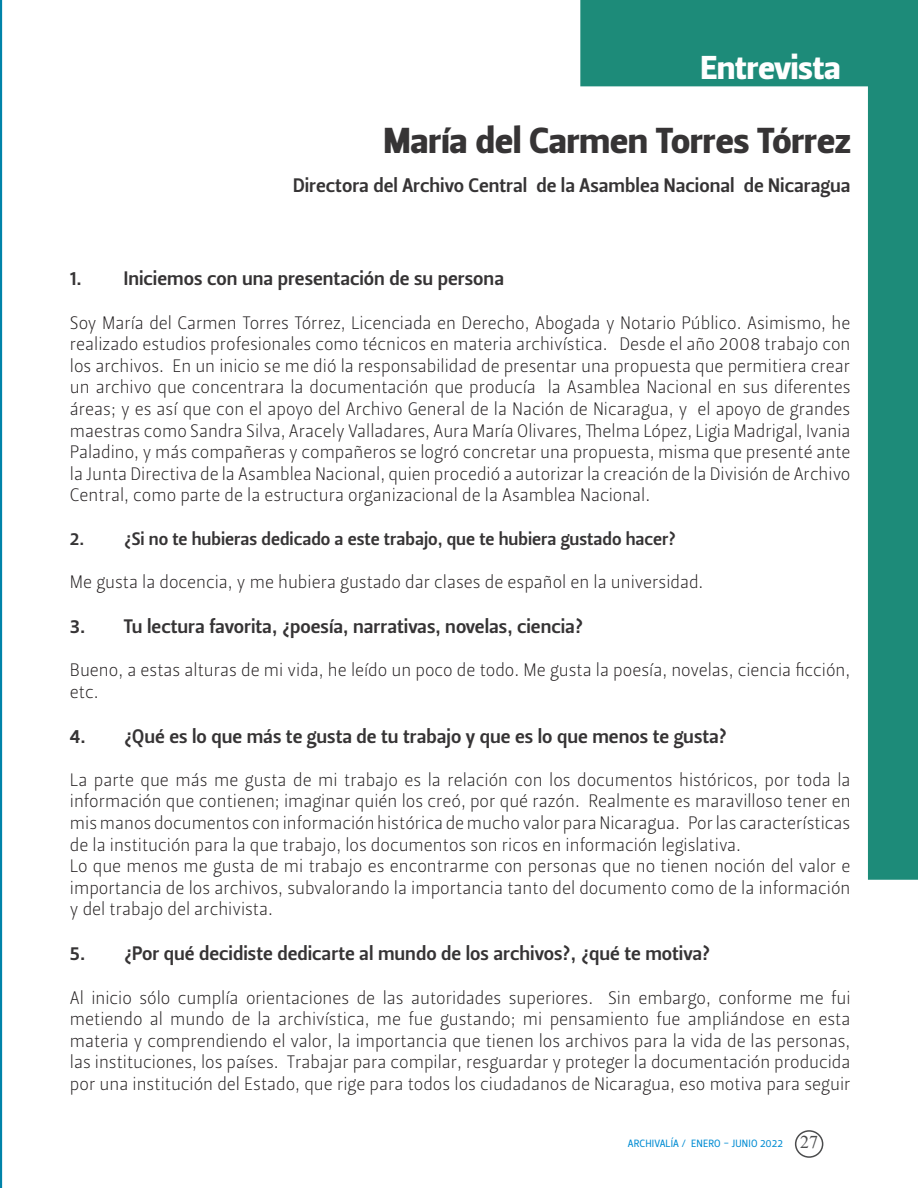
<style>
.page{position:relative;width:918px;height:1188px;background:#fff}
.page>*{position:absolute;margin:0;border:0;box-sizing:border-box;transform-origin:0 0}
.t1{font:36px "Leitura Sans Grot 4";color:#363435}
.t2{font:33px "Leitura Sans Grot 4";color:#fff}
.t3{font:19.5px "Leitura Sans Grot 3";color:#363435}
.t4{font:18px/21.6px "Leitura Sans Grot 1";color:#231f20;text-align:justify}
.t5{font:18px "Leitura Sans Grot 3";color:#363435}
.t6{font:10.5px "Leitura Sans Grot 2";letter-spacing:.015em;color:#008cd3}
.s1{font-family:"Times New Roman";font-size:18px;color:#4b4c4d}
</style>
<div class="page">
<div style="left:795px;top:1130px;width:28px;height:28px;border:2px solid #4b4c4d;border-radius:50%"></div>
<div style="left:868px;top:84px;width:50px;height:796px;background:#1d8b79"></div>
<div style="left:580px;top:0;width:338px;height:86px;background:#1d8b79"></div>
<hr style="left:0;top:0;width:2px;height:1188px;background:#0083a9">
<h2 class="t2" style="left:701px;top:48px;width:141px">Entrevista</h2>
<p class="t1" style="left:384px;top:120px;width:468px">María del Carmen Torres Tórrez</p>
<p class="t3" style="left:293px;top:174px;width:559px">Directora del Archivo Central de la Asamblea Nacional de Nicaragua</p>
<p class="t3" style="left:70px;top:267px;width:436px">1. Iniciemos con una presentación de su persona</p>
<p class="t4" style="left:70px;top:312px;width:782px">Soy María del Carmen Torres Tórrez, Licenciada en Derecho, Abogada y Notario Público. Asimismo, he realizado estudios profesionales como técnicos en materia archivística. Desde el año 2008 trabajo con los archivos. En un inicio se me dió la responsabilidad de presentar una propuesta que permitiera crear un archivo que concentrara la documentación que producía la Asamblea Nacional en sus diferentes áreas; y es así que con el apoyo del Archivo General de la Nación de Nicaragua, y el apoyo de grandes maestras como Sandra Silva, Aracely Valladares, Aura María Olivares, Thelma López, Ligia Madrigal, Ivania Paladino, y más compañeras y compañeros se logró concretar una propuesta, misma que presenté ante la Junta Directiva de la Asamblea Nacional, quien procedió a autorizar la creación de la División de Archivo Central, como parte de la estructura organizacional de la Asamblea Nacional.</p>
<p class="t5" style="left:70px;top:528px;width:608px">2. ¿Si no te hubieras dedicado a este trabajo, que te hubiera gustado hacer?</p>
<p class="t4" style="left:70px;top:571px;width:635px">Me gusta la docencia, y me hubiera gustado dar clases de español en la universidad.</p>
<p class="t3" style="left:70px;top:615px;width:515px">3. Tu lectura favorita, ¿poesía, narrativas, novelas, ciencia?</p>
<p class="t4" style="left:70px;top:659px;width:782px">Bueno, a estas alturas de mi vida, he leído un poco de todo. Me gusta la poesía, novelas, ciencia ficción, etc.</p>
<p class="t3" style="left:70px;top:724px;width:659px">4. ¿Qué es lo que más te gusta de tu trabajo y que es lo que menos te gusta?</p>
<p class="t4" style="left:70px;top:769px;width:782px">La parte que más me gusta de mi trabajo es la relación con los documentos históricos, por toda la información que contienen; imaginar quién los creó, por qué razón. Realmente es maravilloso tener en mis manos documentos con información histórica de mucho valor para Nicaragua. Por las características de la institución para la que trabajo, los documentos son ricos en información legislativa.</p>
<p class="t4" style="left:70px;top:855px;width:782px">Lo que menos me gusta de mi trabajo es encontrarme con personas que no tienen noción del valor e importancia de los archivos, subvalorando la importancia tanto del documento como de la información y del trabajo del archivista.</p>
<p class="t3" style="left:70px;top:942px;width:642px">5. ¿Por qué decidiste dedicarte al mundo de los archivos?, ¿qué te motiva?</p>
<p class="t4" style="left:70px;top:987px;width:782px">Al inicio sólo cumplía orientaciones de las autoridades superiores. Sin embargo, conforme me fui metiendo al mundo de la archivística, me fue gustando; mi pensamiento fue ampliándose en esta materia y comprendiendo el valor, la importancia que tienen los archivos para la vida de las personas, las instituciones, los países. Trabajar para compilar, resguardar y proteger la documentación producida por una institución del Estado, que rige para todos los ciudadanos de Nicaragua, eso motiva para seguir</p>
<p class="t6" style="left:628px;top:1137px;width:192px">ARCHIVALÍA / ENERO - JUNIO 2022 <span class="s1">27</span></p>
</div>
